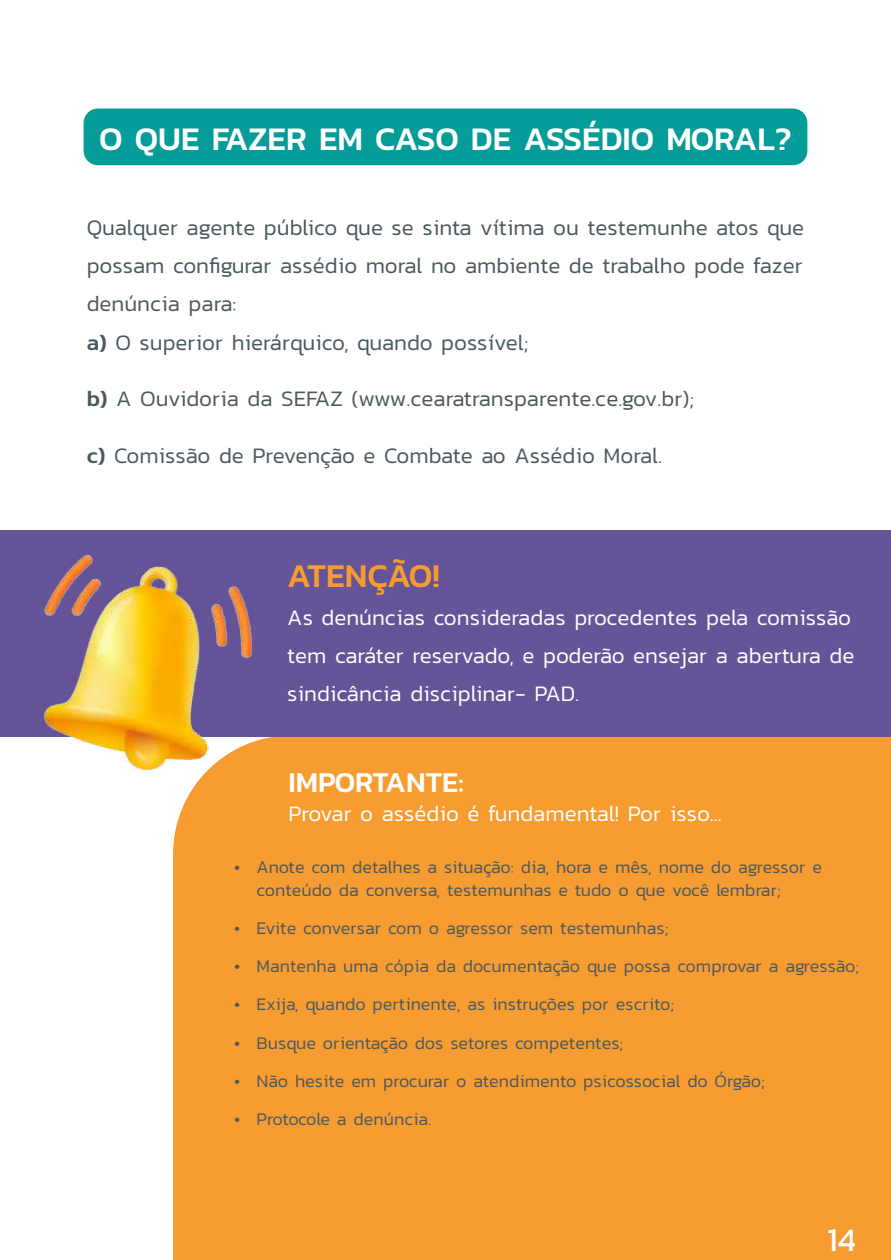
<style>
.page{position:relative;width:891px;height:1260px;background:#fff}
.page>*{position:absolute;margin:0;border:0;box-sizing:border-box;transform-origin:0 0}
.t1{font:500 33.75px "Kanit";letter-spacing:-.01em;color:#f79c31}
.t2{font:500 33.52px "Kanit";color:#fff}
.t3{font:33.3px "Kanit";color:#fff}
.t4{font:500 29.25px "Kanit";color:#fff}
.t5{font:300 22.5px/38.2px "Kanit";color:#495960}
.t6{font:300 22.5px/38.2px "Kanit";color:#fff}
.t7{font:300 18px/22.5px "Kanit";color:#495960}
.s1{font-weight:500}
</style>
<div class="page">
<div style="left:173px;top:736px;width:717px;height:523px;background:#f79c31"></div>
<div style="left:0;top:530px;width:890px;height:206px;background:#665498"></div>
<img style="left:43px;top:555px;width:209px;height:216px">
<div style="left:84px;top:108px;width:723px;height:57px;background:#039c99;border-radius:14px"></div>
<h2 class="t2" style="left:99px;top:113px;width:693px">O QUE FAZER EM CASO DE ASSÉDIO MORAL?</h2>
<p class="t5" style="left:87px;top:208px;width:719px">Qualquer agente público que se sinta vítima ou testemunhe atos que possam configurar assédio moral no ambiente de trabalho pode fazer denúncia para:<br><span class="s1">a)</span> O superior hierárquico, quando possível;</p>
<p class="t5" style="left:87px;top:379px;width:608px"><span class="s1">b)</span> A Ouvidoria da SEFAZ (www.cearatransparente.ce.gov.br);</p>
<p class="t5" style="left:87px;top:435px;width:576px"><span class="s1">c)</span> Comissão de Prevenção e Combate ao Assédio Moral.</p>
<h1 class="t1" style="left:287px;top:549px;width:154px">ATENÇÃO!</h1>
<p class="t6" style="left:287px;top:597px;width:568px">As denúncias consideradas procedentes pela comissão tem caráter reservado, e poderão ensejar a abertura de sindicância disciplinar- PAD.</p>
<h3 class="t4" style="left:288px;top:759px;width:177px">IMPORTANTE:</h3>
<p class="t6" style="left:288px;top:793px;width:434px">Provar o assédio é fundamental! Por isso...</p>
<p class="t7" style="left:256px;top:855px;width:566px;text-indent:-22px">• Anote com detalhes a situação: dia, hora e mês, nome do agressor e conteúdo da conversa, testemunhas e tudo o que você lembrar;</p>
<p class="t7" style="left:234px;top:916px;width:435px">• Evite conversar com o agressor sem testemunhas;</p>
<p class="t7" style="left:234px;top:954px;width:626px">• Mantenha uma cópia da documentação que possa comprovar a agressão;</p>
<p class="t7" style="left:234px;top:992px;width:441px">• Exija, quando pertinente, as instruções por escrito;</p>
<p class="t7" style="left:234px;top:1030px;width:390px">• Busque orientação dos setores competentes;</p>
<p class="t7" style="left:234px;top:1069px;width:532px">• Não hesite em procurar o atendimento psicossocial do Órgão;</p>
<p class="t7" style="left:234px;top:1107px;width:199px">• Protocole a denúncia.</p>
<h3 class="t3" style="left:826px;top:1214px;width:30px">14</h3>
</div>
